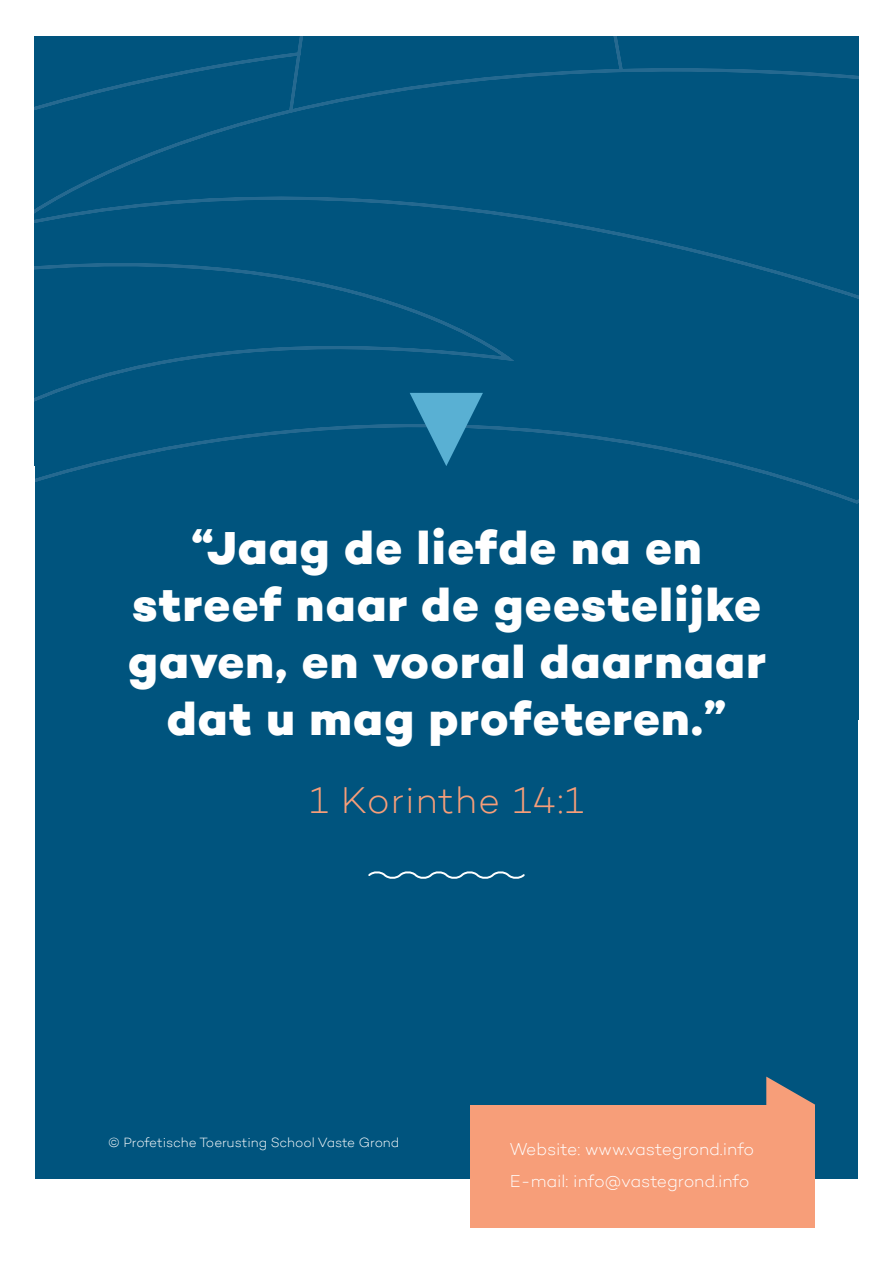
<style>
.page{position:relative;width:893px;height:1263px;background:#fff}
.page>*{position:absolute;margin:0;border:0;box-sizing:border-box;transform-origin:0 0}
.t1{font:800 46.5px/57px "Campton";letter-spacing:.03em;color:#fff;text-align:center}
.t2{font:300 37.5px "Campton";letter-spacing:.025em;color:#f79e79}
.t3{font:300 17.4px/32px "Campton";color:#fff}
.t4{font:300 13.5px "Campton";letter-spacing:-.005em;color:#fff}
</style>
<div class="page">
<div style="left:34px;top:36px;width:825px;height:1142px;background:#00547e"></div>
<svg style="left:34px;top:36px;width:825px;height:470px"></svg>
<svg style="left:410px;top:393px;width:73px;height:73px"></svg>
<svg style="left:368px;top:871px;width:157px;height:8px"></svg>
<svg style="left:766px;top:1076px;width:49px;height:29px"></svg>
<div style="left:471px;top:1105px;width:344px;height:122px;background:#f79e79"></div>
<p class="t1" style="left:128px;top:519px;width:640px">“Jaag de liefde na en streef naar de geestelijke gaven, en vooral daarnaar dat u mag profeteren.”</p>
<p class="t2" style="left:309px;top:777px;width:276px">1 Korinthe 14:1</p>
<p class="t4" style="left:108px;top:1134px;width:293px">© Profetische Toerusting School Vaste Grond</p>
<p class="t3" style="left:510px;top:1133px;width:246px">Website: www.vastegrond.info<br>E -mail: info@vastegrond.info</p>
</div>
